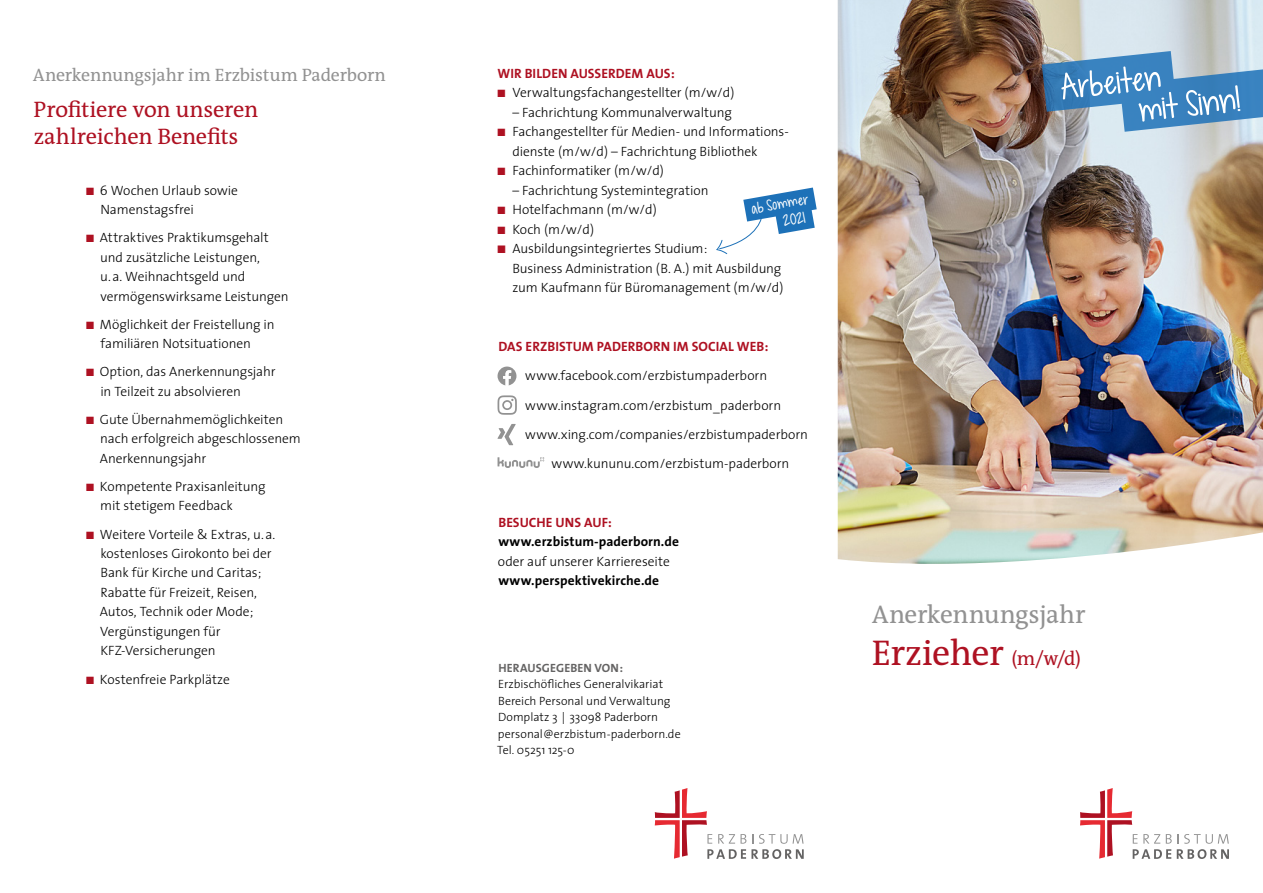
<style>
.page{position:relative;width:1263px;height:893px;background:#fff}
.page>*{position:absolute;margin:0;border:0;box-sizing:border-box;transform-origin:0 0}
.t1{font:36px "The Antiqua B5";letter-spacing:-.015em;color:#ae1122}
.t2{font:25.5px "The Antiqua B5";letter-spacing:-.01em;color:#929292}
.t3{font:22.5px/27px "The Antiqua B5";letter-spacing:-.01em;color:#ae1122}
.t4{font:18px "The Antiqua B5";letter-spacing:-.01em;color:#929292}
.t5{font:300 13.5px/19.5px "The Sans";letter-spacing:-.005em;color:#000}
.t6{font:700 13.5px "The Sans";letter-spacing:.005em;color:#ae1122}
.t7{font:700 13.5px "The Sans";letter-spacing:.005em;color:#000}
.t8{font:300 12px/16.5px "The Sans";color:#000}
.t9{font:700 12px "The Sans";letter-spacing:.01em;color:#646363}
.t10{font:11.25px/17.9px "KG Dropsof Jupiter";color:#fff}
.s1{color:#ae1122}
.s2{font-size:19.5px}
</style>
<div class="page">
<img style="left:838px;top:0;width:425px;height:564px">
<svg style="left:1080px;top:788px;width:149px;height:71px"></svg>
<svg style="left:655px;top:788px;width:149px;height:71px"></svg>
<svg style="left:497px;top:367px;width:19px;height:18px"></svg>
<svg style="left:497px;top:395px;width:20px;height:20px"></svg>
<svg style="left:497px;top:424px;width:19px;height:21px"></svg>
<svg style="left:497px;top:457px;width:47px;height:11px"></svg>
<svg style="left:716px;top:188px;width:101px;height:66px"></svg>
<svg style="left:1042px;top:51px;width:221px;height:81px;background:#77a3c7"></svg>
<h3 class="t4" style="left:33px;top:66px;width:354px">Anerkennungsjahr im Erzbistum Paderborn</h3>
<h3 class="t3" style="left:34px;top:97px;width:226px">Profitiere von unseren zahlreichen Benefits</h3>
<p class="t5" style="left:100px;top:180px;width:139px;text-indent:-14px"><span class="s1">■</span> 6 Wochen Urlaub sowie<br>Namenstagsfrei</p>
<p class="t5" style="left:100px;top:228px;width:190px;text-indent:-14px"><span class="s1">■</span> Attraktives Praktikumsgehalt und zusätzliche Leistungen,<br>u.a. Weihnachtsgeld und vermögenswirksame Leistungen</p>
<p class="t5" style="left:100px;top:314px;width:176px;text-indent:-14px"><span class="s1">■</span> Möglichkeit der Freistellung in familiären Notsituationen</p>
<p class="t5" style="left:100px;top:362px;width:177px;text-indent:-14px"><span class="s1">■</span> Option, das Anerkennungsjahr in Teilzeit zu absolvieren</p>
<p class="t5" style="left:100px;top:409px;width:203px;text-indent:-14px"><span class="s1">■</span> Gute Übernahmemöglichkeiten nach erfolgreich abgeschlossenem<br>Anerkennungsjahr</p>
<p class="t5" style="left:100px;top:476px;width:167px;text-indent:-14px"><span class="s1">■</span> Kompetente Praxisanleitung mit stetigem Feedback</p>
<p class="t5" style="left:100px;top:524px;width:177px;text-indent:-14px"><span class="s1">■</span> Weitere Vorteile &amp; Extras, u.a. kostenloses Girokonto bei der<br>Bank für Kirche und Caritas;<br>Rabatte für Freizeit, Reisen,<br>Autos, Technik oder Mode;<br>Vergünstigungen für<br>KFZ-Versicherungen</p>
<p class="t5" style="left:86px;top:669px;width:145px"><span class="s1">■</span> Kostenfreie Parkplätze</p>
<p class="t6" style="left:497px;top:62px;width:179px">WIR BILDEN AUSSERDEM AUS:</p>
<p class="t5" style="left:497px;top:83px;width:238px"><span class="s1">■</span> Verwaltungsfachangestellter (m/w/d)</p>
<p class="t5" style="left:512px;top:102px;width:221px">– Fachrichtung Kommunalverwaltung</p>
<p class="t5" style="left:512px;top:122px;width:277px;text-indent:-15px"><span class="s1">■</span> Fachangestellter für Medien- und Informations&shy;dienste (m/w/d) – Fachrichtung Bibliothek</p>
<p class="t5" style="left:497px;top:161px;width:168px"><span class="s1">■</span> Fachinformatiker (m/w/d)</p>
<p class="t5" style="left:512px;top:180px;width:198px">– Fachrichtung Systemintegration</p>
<p class="t5" style="left:497px;top:200px;width:161px"><span class="s1">■</span> Hotelfachmann (m/w/d)</p>
<p class="t5" style="left:497px;top:219px;width:98px"><span class="s1">■</span> Koch (m/w/d)</p>
<p class="t5" style="left:512px;top:239px;width:273px;text-indent:-15px"><span class="s1">■</span> Ausbildungsintegriertes Studium:<br>Business Administration (B. A.) mit Ausbildung zum Kaufmann für Büromanagement (m/w/d)</p>
<p class="t10" style="left:779px;top:195px;width:30px;text-indent:-29px;rotate:-10deg">ab Sommer<br>2021</p>
<p class="t6" style="left:498px;top:335px;width:272px">DAS ERZBISTUM PADERBORN IM SOCIAL WEB:</p>
<p class="t5" style="left:525px;top:365px;width:243px">www.facebook.com/erzbistumpaderborn</p>
<p class="t5" style="left:525px;top:395px;width:257px">www.instagram.com/erzbistum_paderborn</p>
<p class="t5" style="left:525px;top:424px;width:284px">www.xing.com/companies/erzbistumpaderborn</p>
<p class="t5" style="left:551px;top:453px;width:239px">www.kununu.com/erzbistum-paderborn</p>
<p class="t6" style="left:498px;top:511px;width:115px">BESUCHE UNS AUF:</p>
<p class="t7" style="left:498px;top:530px;width:182px">www.erzbistum-paderborn.de</p>
<p class="t5" style="left:498px;top:551px;width:173px">oder auf unserer Karriereseite</p>
<p class="t7" style="left:498px;top:569px;width:162px">www.perspektivekirche.de</p>
<p class="t9" style="left:498px;top:658px;width:126px">HERAUSGEGEBEN VON:</p>
<p class="t8" style="left:497px;top:675px;width:185px">Erzbischöfliches Generalvikariat<br>Bereich Personal und Verwaltung<br>Domplatz 3 | 33098 Paderborn personal@erzbistum-paderborn.de<br>Tel. 05251 125-0</p>
<h2 class="t2" style="left:872px;top:601px;width:215px">Anerkennungsjahr</h2>
<h1 class="t1" style="left:872px;top:634px;width:211px">Erzieher <span class="s2">(m/w/d)</span></h1>
</div>
